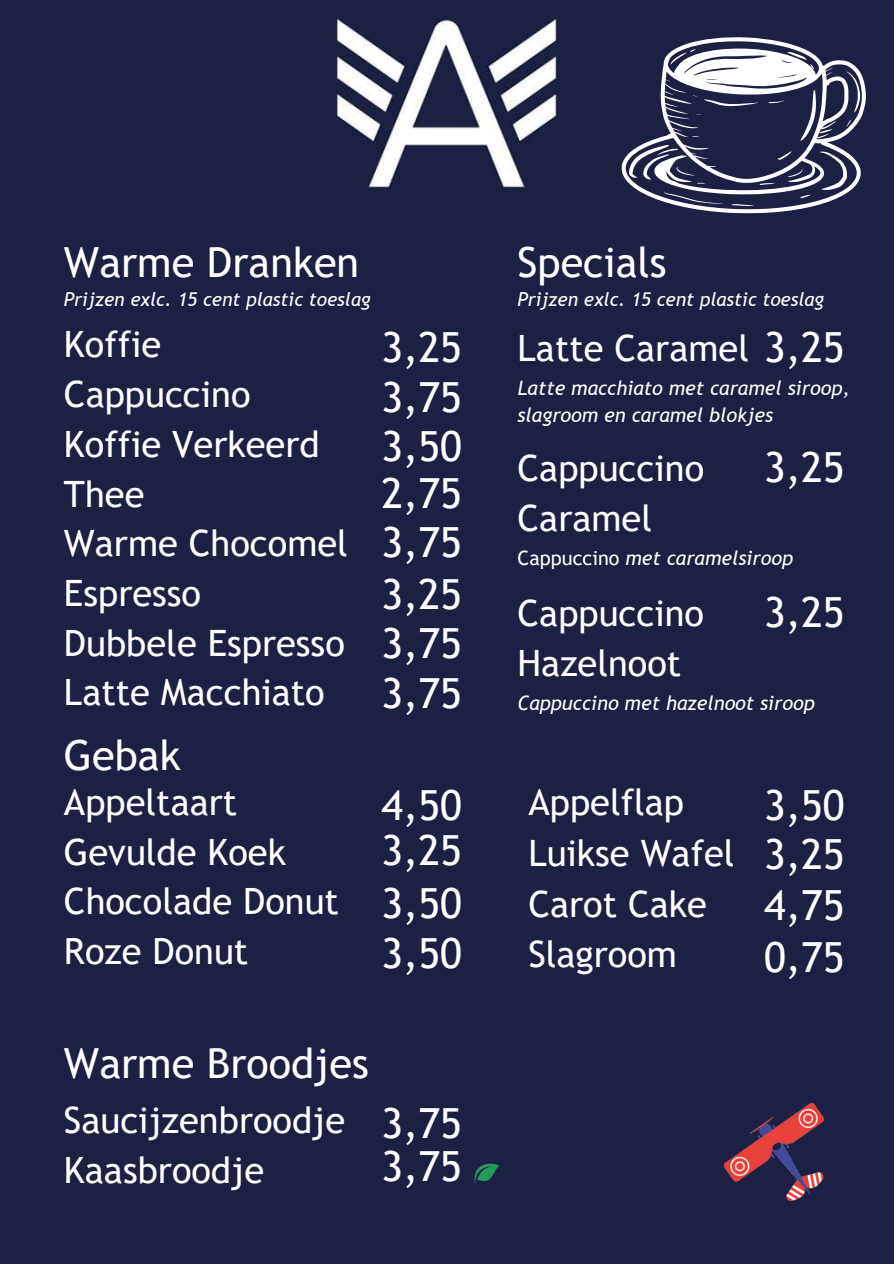
<style>
.page{position:relative;width:894px;height:1264px;background:#fff}
.page>*{position:absolute;margin:0;border:0;box-sizing:border-box;transform-origin:0 0}
.t1{font:41.55px "Trebuchet MS";color:#fff}
.t2{font:36.3px/49.7px "Trebuchet MS";color:#fff}
.t3{font:italic 19.8px/27px "Trebuchet MS";color:#fff}
.t4{font:italic 19.05px "Trebuchet MS";color:#fff}
.s1{font-style:normal}
</style>
<div class="page">
<div style="left:0;top:0;width:893px;height:1263px;background:#1c2042"></div>
<img style="left:334px;top:19px;width:225px;height:169px">
<svg style="left:621px;top:37px;width:244px;height:176px"></svg>
<img style="left:723px;top:1103px;width:102px;height:98px">
<svg style="left:474px;top:1163px;width:25px;height:20px"></svg>
<h1 class="t1" style="left:64px;top:238px;width:297px">Warme Dranken</h1>
<p class="t4" style="left:64px;top:288px;width:308px">Prijzen exlc. 15 cent plastic toeslag</p>
<h1 class="t2" style="left:64px;top:319px;width:285px">Koffie<br>Cappuccino<br>Koffie Verkeerd<br>Thee<br>Warme Chocomel<br>Espresso<br>Dubbele Espresso<br>Latte Macchiato</h1>
<h1 class="t1" style="left:381px;top:323px;width:82px">3,25</h1>
<h1 class="t1" style="left:381px;top:373px;width:82px">3,75</h1>
<h1 class="t1" style="left:381px;top:422px;width:82px">3,50</h1>
<p class="t1" style="left:381px;top:469px;width:82px">2,75</p>
<h1 class="t1" style="left:381px;top:518px;width:82px">3,75</h1>
<p class="t1" style="left:381px;top:570px;width:82px">3,25</p>
<p class="t1" style="left:381px;top:619px;width:82px">3,75</p>
<p class="t1" style="left:381px;top:668px;width:82px">3,75</p>
<p class="t1" style="left:64px;top:731px;width:118px">Gebak</p>
<h1 class="t2" style="left:64px;top:777px;width:276px">Appeltaart<br>Gevulde Koek<br>Chocolade Donut<br>Roze Donut</h1>
<h1 class="t1" style="left:381px;top:780px;width:82px">4,50</h1>
<p class="t1" style="left:381px;top:825px;width:82px">3,25</p>
<p class="t1" style="left:381px;top:879px;width:82px">3,50</p>
<h2 class="t1" style="left:381px;top:928px;width:82px">3,50</h2>
<h1 class="t1" style="left:64px;top:1038px;width:306px">Warme Broodjes</h1>
<h1 class="t2" style="left:64px;top:1095px;width:283px">Saucijzenbroodje<br>Kaasbroodje</h1>
<h1 class="t1" style="left:381px;top:1098px;width:82px">3,75</h1>
<h1 class="t1" style="left:381px;top:1142px;width:82px">3,75</h1>
<h1 class="t1" style="left:517px;top:238px;width:150px">Specials</h1>
<h2 class="t4" style="left:517px;top:288px;width:308px">Prijzen exlc. 15 cent plastic toeslag</h2>
<h1 class="t1" style="left:763px;top:323px;width:82px">3,25</h1>
<h1 class="t2" style="left:517px;top:323px;width:233px">Latte Caramel</h1>
<h1 class="t3" style="left:517px;top:374px;width:333px">Latte macchiato met caramel siroop, slagroom en caramel blokjes</h1>
<h1 class="t1" style="left:763px;top:442px;width:82px">3,25</h1>
<h1 class="t2" style="left:517px;top:443px;width:188px">Cappuccino</h1>
<h1 class="t2" style="left:517px;top:493px;width:136px">Caramel</h1>
<h1 class="t3" style="left:517px;top:544px;width:277px"><span class="s1">Cappuccino</span> met caramelsiroop</h1>
<h1 class="t1" style="left:763px;top:587px;width:82px">3,25</h1>
<h2 class="t2" style="left:517px;top:587px;width:188px;line-height:50.7px">Cappuccino<br>Hazelnoot</h2>
<h1 class="t3" style="left:517px;top:689px;width:299px">Cappuccino met hazelnoot siroop</h1>
<h1 class="t2" style="left:528px;top:777px;width:208px;line-height:50.7px">Appelflap<br>Luikse Wafel<br>Carot Cake<br>Slagroom</h1>
<p class="t1" style="left:763px;top:780px;width:82px">3,50</p>
<p class="t1" style="left:763px;top:829px;width:82px">3,25</p>
<h1 class="t1" style="left:763px;top:881px;width:82px">4,75</h1>
<h2 class="t1" style="left:763px;top:933px;width:82px">0,75</h2>
</div>
